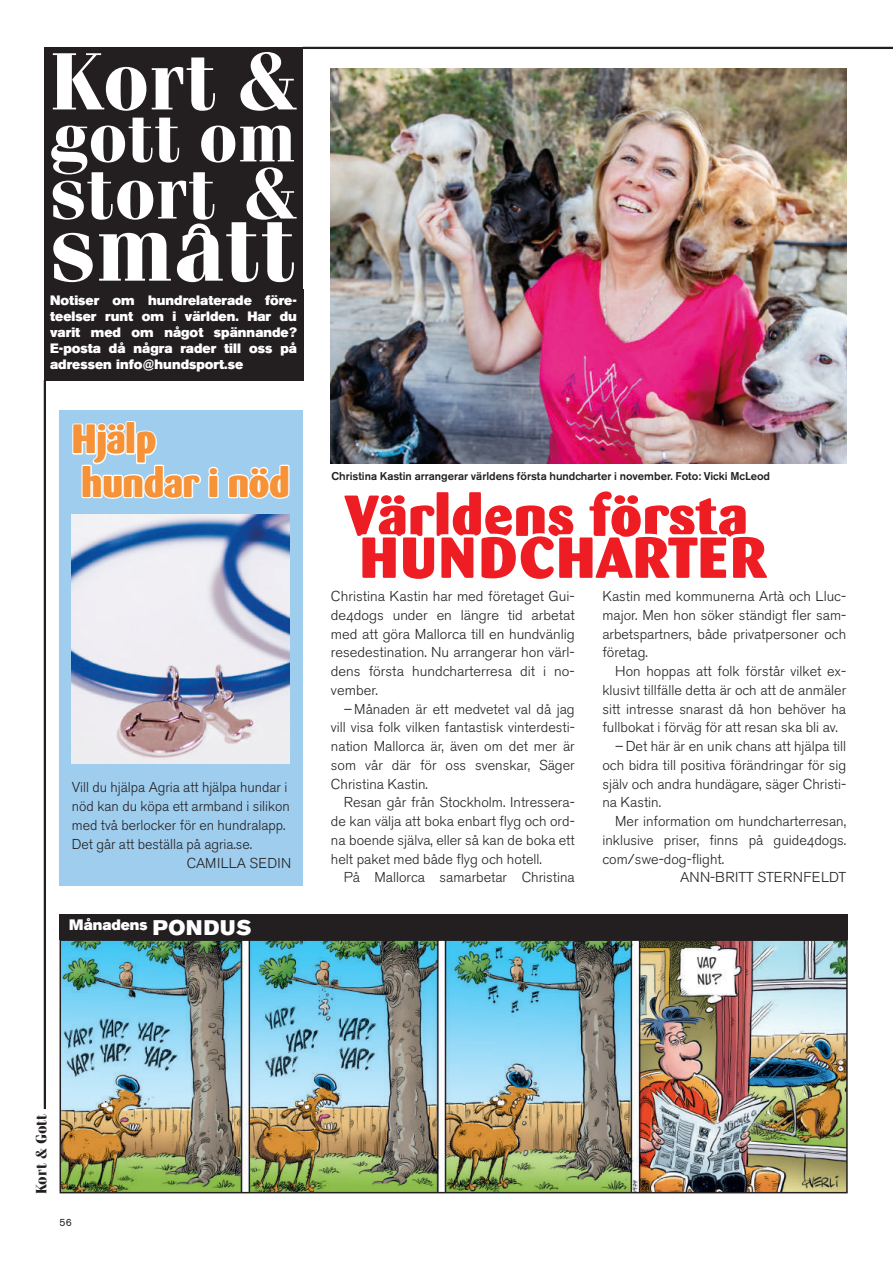
<style>
.page{position:relative;width:893px;height:1263px;background:#fff}
.page>*{position:absolute;margin:0;border:0;box-sizing:border-box;transform-origin:0 0}
.t1{font:700 91.35px "Fenice Std";color:#fff}
.t2{font:700 81.15px "Fenice Std";color:#fff}
.t3{font:700 72.3px "Fenice Std";color:#fff}
.t4{font:700 68.55px "Fenice Std";color:#fff}
.t5{font:800 57.15px/41.8px "Barmeno BQ";letter-spacing:.01em;color:#ee1d23;scale:1.07 1}
.t6{font:800 40.5px/43.5px "Barmeno BQ";letter-spacing:-.01em;color:#f69238}
.t7{font:15px "Akzidenz Grotesk BE Super";color:#fff}
.t8{font:700 15px "Fenice Std";color:#231f20}
.t9{font:14.25px/18.8px "Akzidenz Grotesk BE Light Os F";color:#231f20;text-align:justify}
.t10{font:14.25px "Akzidenz Grotesk BE Light Os F";letter-spacing:.02em;color:#231f20}
.t11{font:13.5px/16.2px "Akzidenz Grotesk BE Super";color:#fff;text-align:justify}
.t12{font:500 11.25px "Akzidenz Grotesk BE";color:#231f20}
.t13{font:10.5px "Akzidenz Grotesk BE";color:#231f20}
.s1{font-size:21px}
</style>
<div class="page">
<div style="left:44px;top:47px;width:259px;height:243px;background:#231f20"></div>
<div style="left:44px;top:289px;width:259px;height:92px;background:#231f20"></div>
<hr style="left:303px;top:47px;width:590px;height:2px;background:#231f20">
<hr style="left:44px;top:380px;width:2px;height:729px;background:#231f20">
<svg style="left:188px;top:223px;width:22px;height:12px"></svg>
<div style="left:60px;top:411px;width:243px;height:475px;background:#9fcdee"></div>
<img style="left:72px;top:515px;width:217px;height:248px">
<img style="left:331px;top:68px;width:515px;height:396px">
<img style="left:63px;top:942px;width:782px;height:248px">
<div style="left:60px;top:939px;width:788px;height:254px;border:2px solid #231f20"></div>
<div style="left:60px;top:914px;width:788px;height:26px;background:#231f20"></div>
<div style="left:126px;top:421px;width:10px;height:34px;border:3px solid #fff"></div>
<svg style="left:72px;top:422px;width:147px;height:77px"></svg>
<svg style="left:228px;top:464px;width:62px;height:35px"></svg>
<h2 class="t2" style="left:50px;top:32px;width:248px">Kort &amp;</h2>
<h3 class="t4" style="left:50px;top:96px;width:247px">gott om</h3>
<h3 class="t3" style="left:50px;top:150px;width:247px">stort &amp;</h3>
<h1 class="t1" style="left:50px;top:194px;width:247px">smatt</h1>
<p class="t11" style="left:50px;top:292px;width:248px">Notiser om hundrelaterade före&shy;teelser runt om i världen. Har du varit med om något spännande?<br>E-posta då några rader till oss på adressen info@hundsport.se</p>
<h3 class="t6" style="left:72px;top:417px;width:219px">Hjälp<br>hundar i nöd</h3>
<p class="t9" style="left:72px;top:778px;width:217px">Vill du hjälpa Agria att hjälpa hundar i</p>
<p class="t9" style="left:72px;top:797px;width:219px">nöd kan du köpa ett armband i silikon</p>
<p class="t9" style="left:72px;top:816px;width:215px">med två berlocker för en hundralapp.</p>
<p class="t9" style="left:72px;top:835px;width:182px">Det går att beställa på agria.se.</p>
<p class="t10" style="left:187px;top:854px;width:106px">CAMILLA SEDIN</p>
<p class="t7" style="left:69px;top:916px;width:184px">Månadens <span class="s1">PONDUS</span></p>
<p class="t12" style="left:331px;top:469px;width:440px">Christina Kastin arrangerar världens första hundcharter i november. Foto: Vicki McLeod</p>
<h3 class="t5" style="left:344px;top:495px;width:396px">Världens första<br>HUNDCHARTER</h3>
<p class="t9" style="left:331px;top:587px;width:245px">Christina Kastin har med företaget Gui&shy;de4dogs under en längre tid arbetat med att göra Mallorca till en hundvänlig resedestination. Nu arrangerar hon värl&shy;dens första hundcharterresa dit i no&shy;vember.</p>
<p class="t9" style="left:331px;top:699px;width:245px;text-indent:13px">– Månaden är ett medvetet val då jag vill visa folk vilken fantastisk vinterdesti&shy;nation Mallorca är, även om det mer är som vår där för oss svenskar, Säger Christina Kastin.</p>
<p class="t9" style="left:331px;top:793px;width:245px;text-indent:13px">Resan går från Stockholm. Intressera&shy;de kan välja att boka enbart flyg och ord&shy;na boende själva, eller så kan de boka ett helt paket med både flyg och hotell.</p>
<p class="t9" style="left:344px;top:868px;width:233px">På Mallorca samarbetar Christina</p>
<p class="t9" style="left:602px;top:587px;width:245px">Kastin med kommunerna Artà och Lluc&shy;major. Men hon söker ständigt fler sam&shy;arbetspartners, både privatpersoner och företag.</p>
<p class="t9" style="left:602px;top:662px;width:245px;text-indent:13px">Hon hoppas att folk förstår vilket ex&shy;klusivt tillfälle detta är och att de anmäler sitt intresse snarast då hon behöver ha fullbokat i förväg för att resan ska bli av.</p>
<p class="t9" style="left:602px;top:737px;width:245px;text-indent:13px">– Det här är en unik chans att hjälpa till och bidra till positiva förändringar för sig själv och andra hundägare, säger Christi&shy;na Kastin.</p>
<p class="t9" style="left:615px;top:812px;width:233px">Mer information om hundcharterresan,</p>
<p class="t9" style="left:602px;top:831px;width:245px">inklusive priser, finns på guide4dogs.</p>
<p class="t9" style="left:602px;top:849px;width:123px">com/swe-dog-flight.</p>
<p class="t10" style="left:680px;top:869px;width:168px">ANN-BRITT STERNFELDT</p>
<p class="t8" style="left:32px;top:1194px;width:82px;rotate:-90deg">Kort &amp; Gott</p>
<p class="t13" style="left:60px;top:1216px;width:14px">56</p>
</div>
